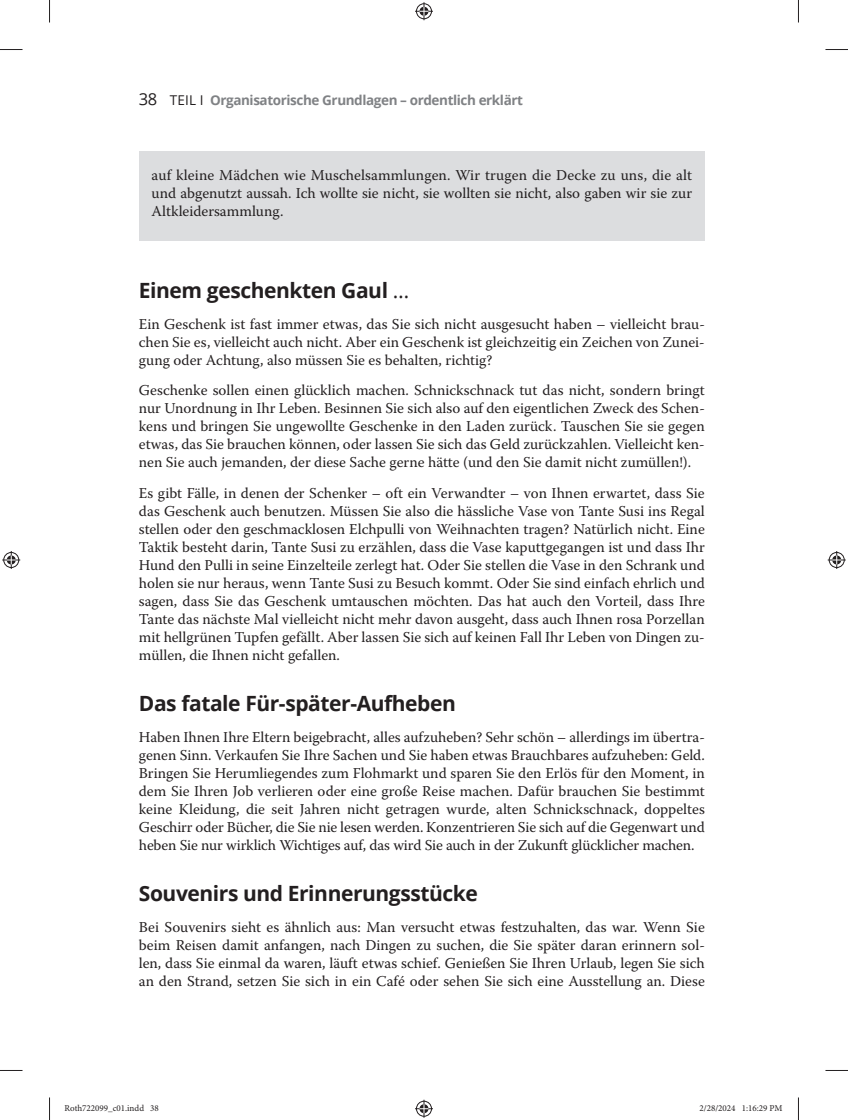
<style>
.page{position:relative;width:848px;height:1120px;background:#fff}
.page>*{position:absolute;margin:0;border:0;box-sizing:border-box;transform-origin:0 0}
.t1{font:700 21px "Open Sans";letter-spacing:-.02em;color:#231f20}
.t2{font:15px/18px "Warnock Pro";color:#231f20;text-align:justify}
.t3{font:700 13.5px "Open Sans";letter-spacing:-.03em;color:#808285}
.t4{font:9px "Minion Pro";color:#231f20}
.s1{font-weight:400;font-size:16.5px;color:#231f20}
.s2{font-weight:400;color:#231f20}
.s3{font-weight:400}
</style>
<div class="page">
<div style="left:139px;top:151px;width:565px;height:90px;background:#dcdddf"></div>
<svg style="left:0;top:49px;width:22px;height:1px"></svg>
<svg style="left:825px;top:49px;width:22px;height:1px"></svg>
<svg style="left:0;top:1070px;width:22px;height:1px"></svg>
<svg style="left:825px;top:1070px;width:22px;height:1px"></svg>
<svg style="left:49px;top:0;width:1px;height:23px"></svg>
<svg style="left:49px;top:1097px;width:1px;height:22px"></svg>
<svg style="left:798px;top:0;width:1px;height:23px"></svg>
<svg style="left:798px;top:1097px;width:1px;height:22px"></svg>
<svg style="left:415px;top:2px;width:18px;height:18px"></svg>
<svg style="left:415px;top:1099px;width:18px;height:18px"></svg>
<svg style="left:2px;top:551px;width:18px;height:18px"></svg>
<svg style="left:827px;top:551px;width:18px;height:18px"></svg>
<p class="t3" style="left:139px;top:90px;width:385px"><span class="s1">38</span> <span class="s2">TEIL I</span> Organisatorische Grundlagen – ordentlich erklärt</p>
<p class="t2" style="left:152px;top:166px;width:542px">auf kleine Mädchen wie Muschelsammlungen. Wir trugen die Decke zu uns, die alt und abgenutzt aussah. Ich wollte sie nicht, sie wollten sie nicht, also gaben wir sie zur Altkleidersammlung.</p>
<h1 class="t1" style="left:139px;top:275px;width:272px">Einem geschenkten Gaul <span class="s3">…</span></h1>
<p class="t2" style="left:139px;top:314px;width:567px">Ein Geschenk ist fast immer etwas, das Sie sich nicht ausgesucht haben – vielleicht brau&shy;chen Sie es, vielleicht auch nicht. Aber ein Geschenk ist gleichzeitig ein Zeichen von Zunei&shy;gung oder Achtung, also müssen Sie es behalten, richtig?</p>
<p class="t2" style="left:139px;top:381px;width:567px">Geschenke sollen einen glücklich machen. Schnickschnack tut das nicht, sondern bringt nur Unordnung in Ihr Leben. Besinnen Sie sich also auf den eigentlichen Zweck des Schen&shy;kens und bringen Sie ungewollte Geschenke in den Laden zurück. Tauschen Sie sie gegen etwas, das Sie brauchen können, oder lassen Sie sich das Geld zurückzahlen. Vielleicht ken&shy;nen Sie auch jemanden, der diese Sache gerne hätte (und den Sie damit nicht zumüllen!).</p>
<p class="t2" style="left:139px;top:484px;width:567px">Es gibt Fälle, in denen der Schenker – oft ein Verwandter – von Ihnen erwartet, dass Sie das Geschenk auch benutzen. Müssen Sie also die hässliche Vase von Tante Susi ins Regal stellen oder den geschmacklosen Elchpulli von Weihnachten tragen? Natürlich nicht. Eine Taktik besteht darin, Tante Susi zu erzählen, dass die Vase kaputtgegangen ist und dass Ihr Hund den Pulli in seine Einzelteile zerlegt hat. Oder Sie stellen die Vase in den Schrank und holen sie nur heraus, wenn Tante Susi zu Besuch kommt. Oder Sie sind einfach ehrlich und sagen, dass Sie das Geschenk umtauschen möchten. Das hat auch den Vorteil, dass Ihre Tante das nächste Mal vielleicht nicht mehr davon ausgeht, dass auch Ihnen rosa Porzellan mit hellgrünen Tupfen gefällt. Aber lassen Sie sich auf keinen Fall Ihr Leben von Dingen zu&shy;müllen, die Ihnen nicht gefallen.</p>
<h1 class="t1" style="left:139px;top:688px;width:318px">Das fatale Für-später-Aufheben</h1>
<p class="t2" style="left:139px;top:727px;width:567px">Haben Ihnen Ihre Eltern beigebracht, alles aufzuheben? Sehr schön – allerdings im übertra&shy;genen Sinn. Verkaufen Sie Ihre Sachen und Sie haben etwas Brauchbares aufzuheben: Geld.<br>Bringen Sie Herumliegendes zum Flohmarkt und sparen Sie den Erlös für den Moment, in dem Sie Ihren Job verlieren oder eine große Reise machen. Dafür brauchen Sie bestimmt keine Kleidung, die seit Jahren nicht getragen wurde, alten Schnickschnack, doppeltes Geschirr oder Bücher, die Sie nie lesen werden. Konzentrieren Sie sich auf die Gegenwart und heben Sie nur wirklich Wichtiges auf, das wird Sie auch in der Zukunft glücklicher machen.</p>
<h1 class="t1" style="left:139px;top:878px;width:340px">Souvenirs und Erinnerungsstücke</h1>
<p class="t2" style="left:139px;top:917px;width:567px">Bei Souvenirs sieht es ähnlich aus: Man versucht etwas festzuhalten, das war. Wenn Sie beim Reisen damit anfangen, nach Dingen zu suchen, die Sie später daran erinnern sol&shy;len, dass Sie einmal da waren, läuft etwas schief. Genießen Sie Ihren Urlaub, legen Sie sich an den Strand, setzen Sie sich in ein Café oder sehen Sie sich eine Ausstellung an. Diese</p>
<p class="t4" style="left:64px;top:1102px;width:96px">Roth722099_c01.indd 38</p>
<p class="t4" style="left:699px;top:1102px;width:85px">2/28/2024 1:16:29 PM</p>
</div>
